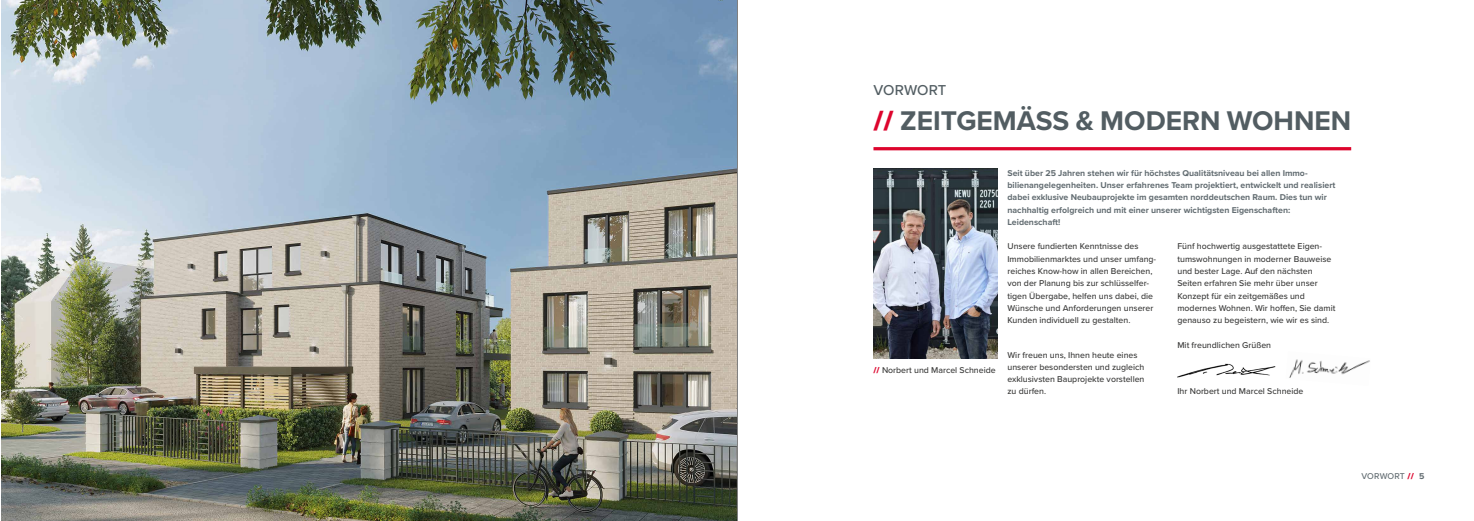
<style>
.page{position:relative;width:1474px;height:521px;background:#fff}
.page>*{position:absolute;margin:0;border:0;box-sizing:border-box;transform-origin:0 0}
.t1{font:700 28px "Proxima Nova";color:#525d62}
.t2{font:500 14.88px "Proxima Nova";letter-spacing:.005em;color:#525d62}
.t3{font:500 8.75px/12.2px "Proxima Nova";color:#3b3b3a}
.t4{font:700 8.75px/12.2px "Proxima Nova";color:#636d72}
.t5{font:500 8.75px "Proxima Nova";letter-spacing:.015em;color:#636d72}
.s1{font-weight:900;color:#dd052d}
.s2{font-weight:700}
</style>
<div class="page">
<hr style="left:737px;top:0;width:1px;height:521px;background:#000">
<hr style="left:873px;top:147px;width:478px;height:3px;background:#dd052d">
<img style="left:2px;top:0;width:735px;height:521px">
<img style="left:873px;top:169px;width:124px;height:190px">
<img style="left:1177px;top:363px;width:99px;height:15px">
<img style="left:1289px;top:359px;width:81px;height:19px">
<h2 class="t2" style="left:873px;top:79px;width:75px">VORWORT</h2>
<h1 class="t1" style="left:873px;top:99px;width:479px"><span class="s1">//</span> ZEITGEMÄSS &amp; MODERN WOHNEN</h1>
<p class="t4" style="left:1007px;top:167px;width:329px">Seit über 25 Jahren stehen wir für höchstes Qualitätsniveau bei allen Immo&shy;bilienangelegenheiten. Unser erfahrenes Team projektiert, entwickelt und realisiert dabei exklusive Neubauprojekte im gesamten norddeutschen Raum. Dies tun wir nachhaltig erfolgreich und mit einer unserer wichtigsten Eigenschaften:<br>Leidenschaft!</p>
<p class="t3" style="left:1007px;top:240px;width:150px">Unsere fundierten Kenntnisse des Immobilienmarktes und unser umfang&shy;reiches Know-how in allen Bereichen, von der Planung bis zur schlüsselfer&shy;tigen Übergabe, helfen uns dabei, die Wünsche und Anforderungen unserer Kunden individuell zu gestalten.</p>
<p class="t3" style="left:1007px;top:348px;width:138px">Wir freuen uns, Ihnen heute eines unserer besondersten und zugleich exklusivsten Bauprojekte vorstellen zu dürfen.</p>
<p class="t3" style="left:1177px;top:240px;width:159px">Fünf hochwertig ausgestattete Eigen&shy;tumswohnungen in moderner Bauweise und bester Lage. Auf den nächsten Seiten erfahren Sie mehr über unser Konzept für ein zeitgemäßes und modernes Wohnen. Wir hoffen, Sie damit genauso zu begeistern, wie wir es sind.</p>
<p class="t3" style="left:1177px;top:338px;width:95px">Mit freundlichen Grüßen</p>
<p class="t3" style="left:873px;top:364px;width:124px"><span class="s1">//</span> Norbert und Marcel Schneide</p>
<p class="t3" style="left:1177px;top:385px;width:127px">Ihr Norbert und Marcel Schneide</p>
<p class="t5" style="left:1361px;top:469px;width:64px">VORWORT <span class="s1">//</span> <span class="s2">5</span></p>
</div>
